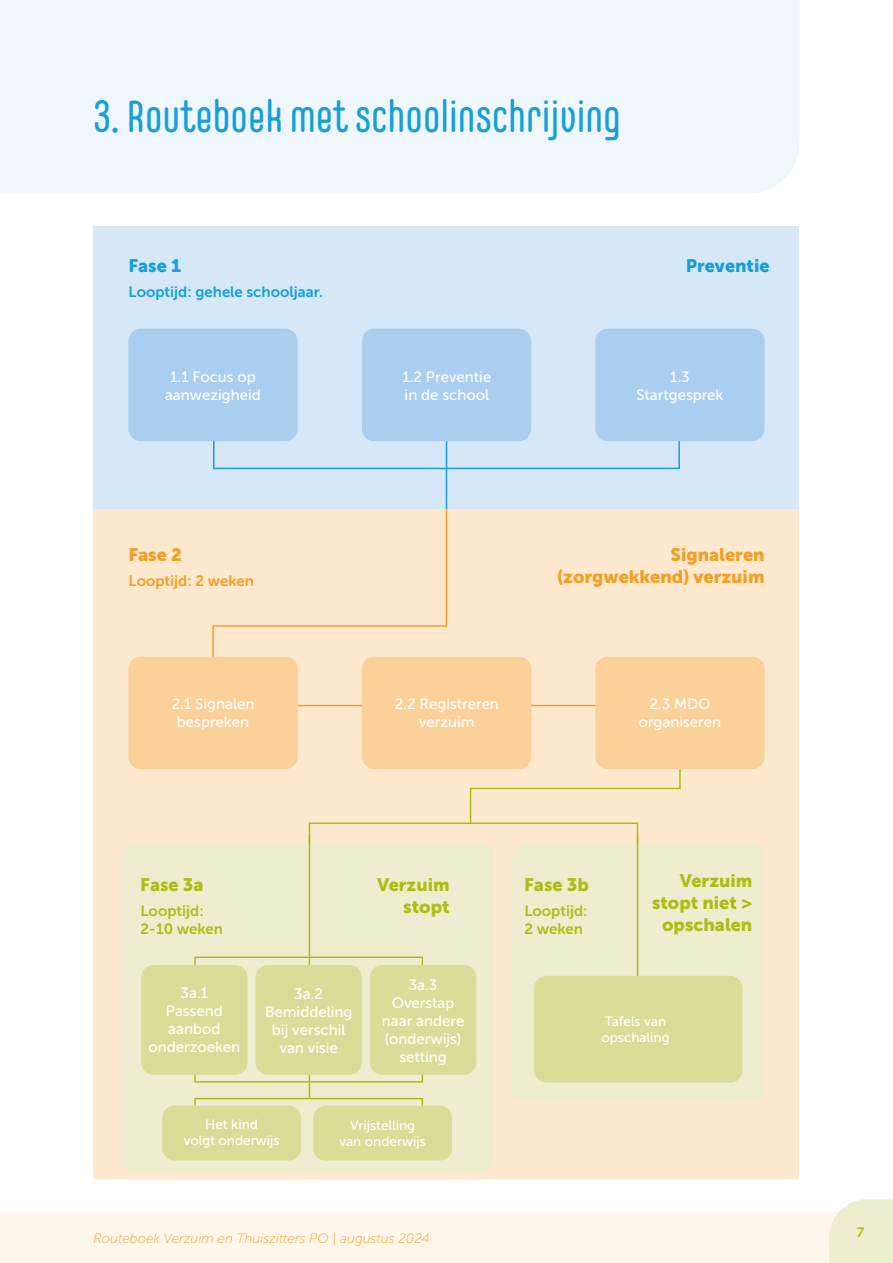
<style>
.page{position:relative;width:893px;height:1263px;background:#fff}
.page>*{position:absolute;margin:0;border:0;box-sizing:border-box;transform-origin:0 0}
.t1{font:45px "Carl Marx";color:#169fdb}
.t2{font:18px/21.6px "Museo Sans 900";color:#aebd14;text-align:right}
.t3{font:18px/21.6px "Museo Sans 900";color:#f59e24;text-align:right}
.t4{font:18px "Museo Sans 900";color:#169fdb}
.t5{font:15px/18px "Museo Sans 500";color:#fff;text-align:center}
.t6{font:15px/18px "Museo Sans 700";color:#aebd14}
.t7{font:15px "Museo Sans 700";color:#169fdb}
.t8{font:15px "Museo Sans 700";color:#f59e24}
.t9{font:13.5px/16.2px "Museo Sans 500";color:#fff;text-align:center}
.t10{font:italic 13.5px "Museo Sans 100";color:#f59e24}
.t11{font:13.5px "Museo Sans 700";color:#aebd14}
</style>
<div class="page">
<div style="left:0;top:1212px;width:893px;height:51px;background:#fff6ec"></div>
<svg style="left:829px;top:1199px;width:64px;height:64px"></svg>
<div style="left:0;top:0;width:799px;height:193px;background:#eff6fc"></div>
<div style="left:94px;top:226px;width:705px;height:283px;background:#d6e7f8"></div>
<div style="left:94px;top:509px;width:705px;height:670px;background:#fee8ce"></div>
<svg style="left:213px;top:432px;width:467px;height:38px"></svg>
<hr style="left:446px;top:413px;width:1px;height:96px;background:#169fdb">
<svg style="left:212px;top:508px;width:474px;height:199px"></svg>
<div style="left:128px;top:329px;width:170px;height:112px;background:#a9ceef;border-radius:12px"></div>
<div style="left:128px;top:657px;width:170px;height:112px;background:#fcd099;border-radius:12px"></div>
<div style="left:362px;top:329px;width:169px;height:112px;background:#a9ceef;border-radius:12px"></div>
<div style="left:362px;top:657px;width:169px;height:112px;background:#fcd099;border-radius:12px"></div>
<div style="left:595px;top:329px;width:170px;height:112px;background:#a9ceef;border-radius:12px"></div>
<div style="left:595px;top:657px;width:170px;height:112px;background:#fcd099;border-radius:12px"></div>
<svg style="left:308px;top:711px;width:373px;height:133px"></svg>
<div style="left:120px;top:844px;width:374px;height:327px;background:#eceecf;border-radius:12px"></div>
<div style="left:512px;top:844px;width:253px;height:257px;background:#eceecf;border-radius:12px"></div>
<svg style="left:194px;top:956px;width:230px;height:66px"></svg>
<svg style="left:194px;top:1097px;width:230px;height:17px"></svg>
<svg style="left:194px;top:1059px;width:230px;height:24px"></svg>
<div style="left:141px;top:965px;width:106px;height:110px;background:#d9dd98;border-radius:12px"></div>
<div style="left:162px;top:1105px;width:139px;height:55px;background:#d9dd98;border-radius:12px"></div>
<div style="left:313px;top:1105px;width:139px;height:55px;background:#d9dd98;border-radius:12px"></div>
<div style="left:370px;top:965px;width:106px;height:110px;background:#d9dd98;border-radius:12px"></div>
<hr style="left:309px;top:835px;width:1px;height:263px;background:#aebd14">
<hr style="left:637px;top:835px;width:1px;height:157px;background:#aebd14">
<div style="left:256px;top:965px;width:106px;height:110px;background:#d9dd98;border-radius:12px"></div>
<div style="left:534px;top:976px;width:208px;height:107px;background:#d9dd98;border-radius:12px"></div>
<h1 class="t1" style="left:94px;top:91px;width:529px">3. Routeboek met schoolinschrijving</h1>
<p class="t4" style="left:128px;top:255px;width:54px">Fase 1</p>
<p class="t7" style="left:129px;top:283px;width:196px">Looptijd: gehele schooljaar.</p>
<p class="t5" style="left:165px;top:367px;width:97px">1.1 Focus op aanwezigheid</p>
<p class="t5" style="left:402px;top:367px;width:90px;text-align:left">1.2 Preventie in de school</p>
<p class="t4" style="left:686px;top:255px;width:86px">Preventie</p>
<p class="t5" style="left:636px;top:367px;width:89px">1.3<br>Startgesprek</p>
<p class="t3" style="left:128px;top:544px;width:55px">Fase 2</p>
<p class="t8" style="left:129px;top:572px;width:127px">Looptijd: 2 weken</p>
<p class="t5" style="left:172px;top:695px;width:84px">2.1 Signalen bespreken</p>
<p class="t5" style="left:395px;top:695px;width:106px">2.2 Registreren verzuim</p>
<p class="t3" style="left:557px;top:544px;width:209px">Signaleren (zorgwekkend) verzuim</p>
<p class="t5" style="left:639px;top:695px;width:84px">2.3 MDO organiseren</p>
<p class="t2" style="left:377px;top:874px;width:74px">Verzuim stopt</p>
<p class="t2" style="left:652px;top:870px;width:102px">Verzuim stopt niet &gt; opschalen</p>
<p class="t2" style="left:140px;top:874px;width:65px">Fase 3a</p>
<p class="t2" style="left:524px;top:874px;width:66px">Fase 3b</p>
<p class="t6" style="left:141px;top:902px;width:84px">Looptijd:<br>2-10 weken</p>
<p class="t6" style="left:524px;top:902px;width:65px">Looptijd:<br>2 weken</p>
<p class="t5" style="left:148px;top:984px;width:93px">3a.1<br>Passend aanbod onderzoeken</p>
<p class="t5" style="left:382px;top:975px;width:84px">3a.3<br>Overstap naar andere (onderwijs) setting</p>
<p class="t5" style="left:265px;top:985px;width:89px">3a.2<br>Bemiddeling bij verschil van visie</p>
<p class="t9" style="left:184px;top:1116px;width:97px">Het kind<br>volgt onderwijs</p>
<p class="t9" style="left:339px;top:1117px;width:88px">Vrijstelling van onderwijs</p>
<p class="t10" style="left:94px;top:1231px;width:338px">Routeboek Verzuim en Thuiszitters PO | augustus 2024</p>
<p class="t9" style="left:601px;top:1013px;width:70px;text-align:left">Tafels van opschaling</p>
<p class="t11" style="left:857px;top:1225px;width:9px">7</p>
</div>
